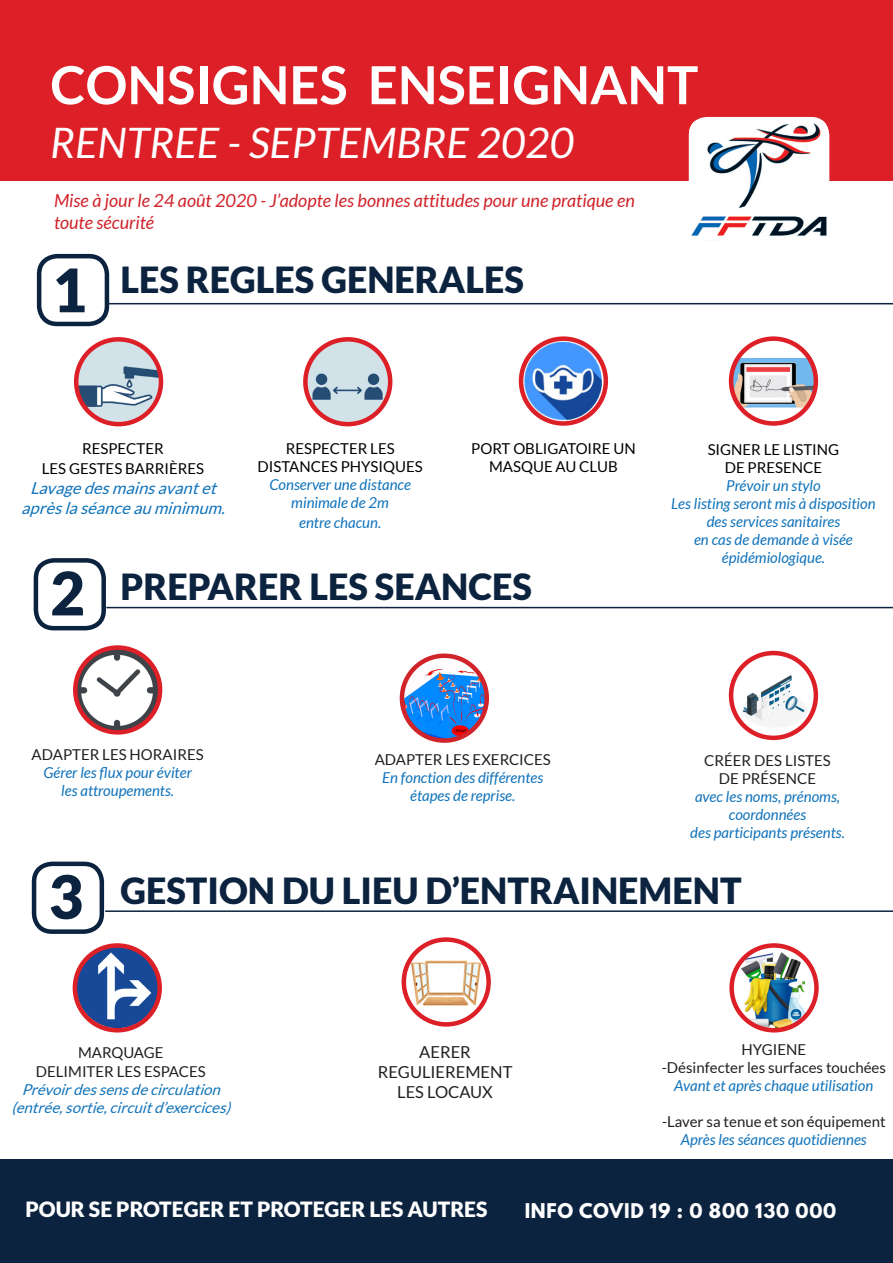
<style>
.page{position:relative;width:893px;height:1263px;background:#fff}
.page>*{position:absolute;margin:0;border:0;box-sizing:border-box;transform-origin:0 0}
.t1{font:900 60px "Lato";color:#0c233f}
.t2{font:700 52.5px "Lato";color:#fff}
.t3{font:italic 42px "Lato";color:#fff}
.t4{font:900 36px "Lato";color:#0c233f}
.t5{font:900 21px "Lato";color:#fff}
.t6{font:italic 18px/21.6px "Lato";color:#d1232a}
.t7{font:700 18px "League Spartan";letter-spacing:.04em;color:#fff}
.t8{font:italic 16.5px/19.8px "Lato";color:#1073bb;text-align:center}
.t9{font:16.5px "Lato";color:#231f20}
.t10{font:italic 15px/18px "Lato";color:#1073bb;text-align:center}
.t11{font:15px "Lato";color:#231f20}
.t12{font:15px/18px "Lato";color:#000;text-align:center}
.t13{font:italic 15px "Lato";color:#1073bb}
</style>
<div class="page">
<div style="left:0;top:0;width:893px;height:181px;background:#dd1f27"></div>
<div style="left:689px;top:117px;width:140px;height:135px;background:#fff;border-radius:18px"></div>
<img style="left:689px;top:121px;width:140px;height:120px">
<div style="left:37px;top:254px;width:72px;height:72px;border:4px solid #0c233f;border-radius:18px"></div>
<hr style="left:109px;top:303px;width:784px;height:1px;background:#0c233f">
<div style="left:34px;top:558px;width:72px;height:72px;border:4px solid #0c233f;border-radius:18px"></div>
<hr style="left:106px;top:607px;width:787px;height:1px;background:#0c233f">
<div style="left:32px;top:861px;width:72px;height:73px;border:4px solid #0c233f;border-radius:18px"></div>
<hr style="left:105px;top:910px;width:788px;height:2px;background:#0c233f">
<div style="left:0;top:1160px;width:893px;height:103px;background:#0c233f"></div>
<img style="left:75px;top:647px;width:85px;height:85px;border-radius:42px">
<div style="left:73px;top:645px;width:89px;height:90px;border:4px solid #dd1f27;border-radius:50%"></div>
<img style="left:75px;top:945px;width:85px;height:85px;border-radius:42px">
<div style="left:73px;top:943px;width:89px;height:89px;border:4px solid #dd1f27;border-radius:50%"></div>
<img style="left:76px;top:340px;width:85px;height:84px">
<div style="left:74px;top:337px;width:89px;height:89px;border:4px solid #dd1f27;border-radius:50%"></div>
<img style="left:305px;top:339px;width:85px;height:85px;border-radius:42px">
<div style="left:303px;top:337px;width:89px;height:89px;border:4px solid #dd1f27;border-radius:50%"></div>
<img style="left:521px;top:341px;width:85px;height:81px">
<div style="left:519px;top:336px;width:89px;height:90px;border:4px solid #dd1f27;border-radius:50%"></div>
<img style="left:731px;top:358px;width:85px;height:50px">
<div style="left:729px;top:336px;width:89px;height:90px;border:4px solid #dd1f27;border-radius:50%"></div>
<img style="left:731px;top:669px;width:85px;height:62px">
<div style="left:729px;top:651px;width:89px;height:89px;border:4px solid #dd1f27;border-radius:50%"></div>
<img style="left:733px;top:949px;width:83px;height:81px">
<div style="left:729px;top:943px;width:90px;height:89px;border:4px solid #dd1f27;border-radius:50%"></div>
<svg style="left:402px;top:656px;width:85px;height:84px"></svg>
<img style="left:402px;top:663px;width:85px;height:77px">
<div style="left:400px;top:653px;width:89px;height:90px;border:4px solid #d1232a;border-radius:50%"></div>
<img style="left:410px;top:958px;width:74px;height:49px">
<div style="left:402px;top:937px;width:89px;height:89px;border:4px solid #dd1f27;border-radius:50%"></div>
<p class="t2" style="left:50px;top:55px;width:649px">CONSIGNES ENSEIGNANT</p>
<p class="t3" style="left:50px;top:120px;width:525px">RENTREE - SEPTEMBRE 2020</p>
<p class="t6" style="left:54px;top:191px;width:582px">Mise à jour le 24 août 2020 - J’adopte les bonnes attitudes pour une pratique en toute sécurité</p>
<p class="t1" style="left:52px;top:255px;width:36px">1</p>
<p class="t4" style="left:120px;top:259px;width:405px">LES REGLES GENERALES</p>
<p class="t12" style="left:82px;top:440px;width:83px">RESPECTER</p>
<p class="t12" style="left:42px;top:460px;width:164px">LES GESTES BARRIÈRES</p>
<p class="t8" style="left:21px;top:478px;width:210px">Lavagedesmainsavantet aprèslaséanceauminimum.</p>
<p class="t12" style="left:286px;top:439px;width:110px">RESPECTER LES</p>
<p class="t12" style="left:258px;top:457px;width:167px">DISTANCES PHYSIQUES</p>
<p class="t10" style="left:269px;top:476px;width:143px">Conserver une distance</p>
<p class="t10" style="left:291px;top:494px;width:99px">minimale de 2m</p>
<p class="t10" style="left:299px;top:514px;width:84px">entre chacun.</p>
<p class="t12" style="left:471px;top:440px;width:166px">PORT OBLIGATOIRE UN<br>MASQUE AU CLUB</p>
<p class="t1" style="left:50px;top:558px;width:36px">2</p>
<p class="t4" style="left:120px;top:566px;width:413px">PREPARER LES SEANCES</p>
<p class="t12" style="left:708px;top:440px;width:133px">SIGNER LE LISTING</p>
<p class="t12" style="left:725px;top:458px;width:99px">DE PRESENCE</p>
<p class="t10" style="left:726px;top:477px;width:96px">Prévoir un stylo</p>
<p class="t10" style="left:671px;top:495px;width:206px">Les listing seront mis à disposition des services sanitaires</p>
<p class="t10" style="left:694px;top:531px;width:160px">en cas de demande à visée</p>
<p class="t10" style="left:722px;top:549px;width:105px">épidémiologique.</p>
<p class="t11" style="left:32px;top:746px;width:174px">ADAPTER LES HORAIRES</p>
<p class="t10" style="left:43px;top:764px;width:150px">Gérer les flux pour éviter</p>
<p class="t10" style="left:61px;top:782px;width:114px">les attroupements.</p>
<p class="t11" style="left:375px;top:751px;width:178px">ADAPTER LES EXERCICES</p>
<p class="t10" style="left:382px;top:769px;width:163px">En fonction des différentes</p>
<p class="t10" style="left:410px;top:787px;width:107px">étapes de reprise.</p>
<p class="t11" style="left:704px;top:752px;width:128px">CRÉER DES LISTES</p>
<p class="t11" style="left:719px;top:770px;width:99px">DE PRÉSENCE</p>
<p class="t10" style="left:695px;top:788px;width:146px">avec les noms, prénoms,</p>
<p class="t10" style="left:729px;top:806px;width:79px">coordonnées</p>
<p class="t10" style="left:690px;top:824px;width:156px">des participants présents.</p>
<p class="t1" style="left:48px;top:862px;width:36px">3</p>
<p class="t4" style="left:120px;top:870px;width:623px">GESTION DU LIEU D’ENTRAINEMENT</p>
<p class="t11" style="left:78px;top:1044px;width:87px">MARQUAGE</p>
<p class="t11" style="left:36px;top:1063px;width:171px">DELIMITER LES ESPACES</p>
<p class="t13" style="left:22px;top:1081px;width:204px">Prévoirdessensdecirculation</p>
<p class="t13" style="left:11px;top:1099px;width:225px">(entrée,sortie,circuitd’exercices)</p>
<p class="t9" style="left:419px;top:1043px;width:53px">AERER</p>
<p class="t9" style="left:378px;top:1062px;width:136px">REGULIEREMENT</p>
<p class="t9" style="left:397px;top:1082px;width:97px">LES LOCAUX</p>
<p class="t11" style="left:741px;top:1042px;width:66px">HYGIENE</p>
<p class="t11" style="left:662px;top:1060px;width:226px">-Désinfecter les surfaces touchées</p>
<p class="t10" style="left:674px;top:1077px;width:201px">Avant et après chaque utilisation</p>
<p class="t11" style="left:662px;top:1114px;width:225px">-Laver sa tenue et son équipement</p>
<p class="t10" style="left:681px;top:1131px;width:187px">Après les séances quotidiennes</p>
<p class="t5" style="left:26px;top:1197px;width:464px">POUR SE PROTEGER ET PROTEGER LES AUTRES</p>
<p class="t7" style="left:525px;top:1197px;width:313px">INFO COVID 19 : 0 800 130 000</p>
</div>
